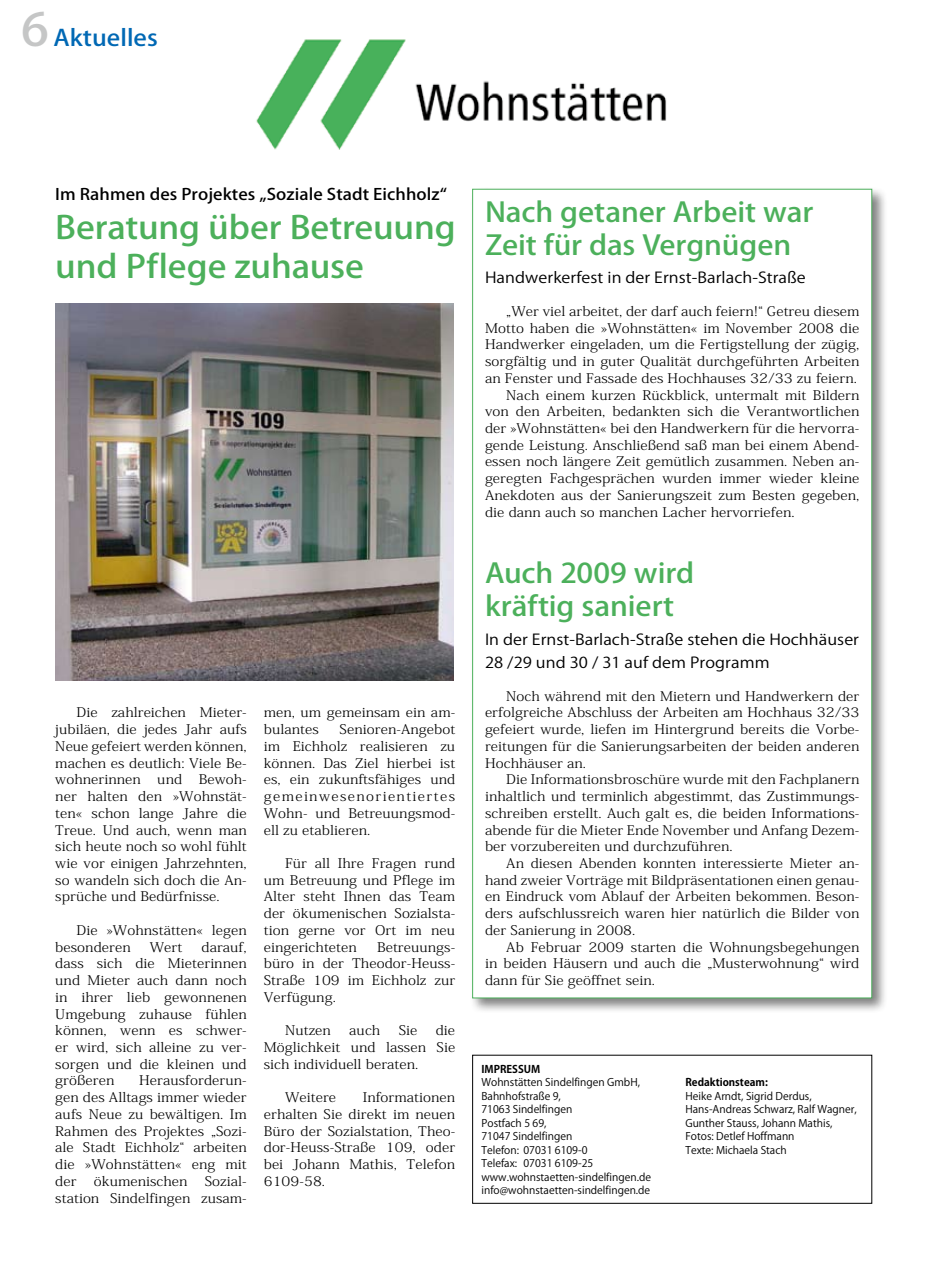
<style>
.page{position:relative;width:936px;height:1276px;background:#fff}
.page>*{position:absolute;margin:0;border:0;box-sizing:border-box;transform-origin:0 0}
.t1{font:500 31.5px/39px "Koz Go Std";letter-spacing:-.005em;color:#4cb05b;scale:1.1 1}
.t2{font:500 27px/33px "Koz Go Std";letter-spacing:-.005em;color:#4cb05b;scale:1.1 1}
.t3{font:500 22.5px "Koz Go Std";color:#0068b4;scale:1.1 1}
.t4{font:500 15.75px "Koz Go Std";letter-spacing:.005em;color:#000;scale:1.1 1}
.t5{font:15px/22.5px "Koz Go Std";letter-spacing:.005em;color:#000;scale:1.1 1}
.t6{font:300 13.2px/16.6px "Koz Min Std";letter-spacing:.005em;color:#000;text-align:justify;scale:1.1 1}
.t7{font:10.5px/13.5px "Koz Go Std";color:#000}
.t8{font:700 10.5px "Koz Go Std";color:#000}
.s1{font-size:45px;color:#c5c6c6}
</style>
<div class="page">
<img style="left:55px;top:303px;width:399px;height:377px">
<div style="left:469px;top:186px;width:418px;height:827px;background:#000;opacity:.5"></div>
<div style="left:472px;top:189px;width:400px;height:809px;background:#fff;border:1px solid #4cb05b"></div>
<img style="left:256px;top:39px;width:411px;height:111px">
<h3 class="t3" style="left:21px;top:23px;width:126px"><span class="s1">6</span> Aktuelles</h3>
<p class="t4" style="left:55px;top:184px;width:357px">Im Rahmen des Projektes „Soziale Stadt Eichholz“</p>
<h1 class="t1" style="left:55px;top:209px;width:365px">Beratung über Betreuung und Pflege zuhause</h1>
<p class="t6" style="left:55px;top:704px;width:175px;text-indent:21px">Die zahlreichen Mieter&shy;jubiläen, die jedes Jahr aufs Neue gefeiert werden können, machen es deutlich: Viele Be&shy;wohnerinnen</p>
<p class="t6" style="left:55px;top:771px;width:175px;text-indent:143px">Bewoh&shy;ner halten den »Wohnstät&shy;ten« schon lange Jahre die Treue. Und auch, wenn man sich heute noch so wohl fühlt wie vor einigen Jahrzehnten, so wandeln sich doch die An&shy;sprüche und Bedürfnisse.</p>
<p class="t6" style="left:55px;top:922px;width:175px;text-indent:21px">Die »Wohnstätten« legen besonderen</p>
<p class="t6" style="left:157px;top:771px;width:24px">und</p>
<p class="t6" style="left:55px;top:938px;width:175px;text-indent:146px">darauf, dass sich die Mieterinnen und Mieter auch dann noch in ihrer lieb gewonnenen Umgebung zuhause fühlen können, wenn es schwer&shy;er wird, sich alleine zu ver&shy;sorgen und die kleinen und größeren</p>
<p class="t6" style="left:150px;top:938px;width:31px">Wert</p>
<p class="t6" style="left:55px;top:1072px;width:175px;text-indent:84px">Herausforderun&shy;gen des Alltags immer wieder aufs Neue zu bewältigen. Im Rahmen des Projektes „Sozi&shy;ale Stadt Eichholz“ arbeiten die »Wohnstätten« eng mit der</p>
<p class="t6" style="left:55px;top:1172px;width:175px;text-align:right">Sozial-<br>station Sindelfingen zusam-</p>
<p class="t6" style="left:94px;top:1172px;width:87px">ökumenischen</p>
<p class="t6" style="left:264px;top:704px;width:175px">men, um gemeinsam ein am&shy;bulantes</p>
<p class="t6" style="left:264px;top:721px;width:175px;text-indent:76px">Senioren-Angebot im Eichholz realisieren zu können. Das Ziel hierbei ist es, ein zukunftsfähiges und gemeinwesenorientiertes Wohn- und Betreuungsmod&shy;ell zu etablieren.</p>
<p class="t6" style="left:264px;top:855px;width:175px;text-indent:21px">Für all Ihre Fragen rund um Betreuung und Pflege im Alter steht Ihnen das Team der ökumenischen Sozialsta&shy;tion gerne vor Ort im neu eingerichteten</p>
<p class="t6" style="left:264px;top:938px;width:175px;text-indent:113px">Betreuungs&shy;büro in der Theodor-Heuss-Straße 109 im Eichholz zur Verfügung.</p>
<p class="t6" style="left:285px;top:1022px;width:43px">Nutzen</p>
<p class="t6" style="left:349px;top:1022px;width:30px">auch</p>
<p class="t6" style="left:398px;top:1022px;width:19px">Sie</p>
<p class="t6" style="left:264px;top:1022px;width:175px;text-indent:172px">die Möglichkeit und lassen Sie sich individuell beraten.</p>
<p class="t6" style="left:285px;top:1089px;width:48px">Weitere</p>
<p class="t6" style="left:264px;top:1089px;width:175px;text-indent:99px">Informationen erhalten Sie direkt im neuen Büro der Sozialstation, Theo&shy;dor-Heuss-Straße 109, oder bei Johann Mathis, Telefon 6109-58.</p>
<h2 class="t2" style="left:485px;top:197px;width:300px">Nach getaner Arbeit war<br>Zeit für das Vergnügen</h2>
<p class="t5" style="left:485px;top:267px;width:293px">Handwerkerfest in der Ernst-Barlach-Straße</p>
<p class="t6" style="left:506px;top:303px;width:322px">„Wer viel arbeitet, der darf auch feiern!“ Getreu diesem</p>
<p class="t6" style="left:485px;top:319px;width:342px">Motto haben die »Wohnstätten« im November 2008 die</p>
<p class="t6" style="left:485px;top:336px;width:342px">Handwerker eingeladen, um die Fertigstellung der zügig,</p>
<p class="t6" style="left:485px;top:353px;width:342px">sorgfältig und in guter Qualität durchgeführten Arbeiten</p>
<p class="t6" style="left:485px;top:370px;width:339px">an Fenster und Fassade des Hochhauses 32/33 zu feiern.</p>
<p class="t6" style="left:506px;top:386px;width:322px">Nach einem kurzen Rückblick, untermalt mit Bildern</p>
<p class="t6" style="left:485px;top:403px;width:342px">von den Arbeiten, bedankten sich die Verantwortlichen</p>
<p class="t6" style="left:485px;top:420px;width:342px">der »Wohnstätten« bei den Handwerkern für die hervorra-</p>
<p class="t6" style="left:485px;top:437px;width:342px">gende Leistung. Anschließend saß man bei einem Abend-</p>
<p class="t6" style="left:485px;top:453px;width:342px">essen noch längere Zeit gemütlich zusammen. Neben an-</p>
<p class="t6" style="left:485px;top:470px;width:342px">geregten Fachgesprächen wurden immer wieder kleine</p>
<p class="t6" style="left:485px;top:487px;width:342px">Anekdoten aus der Sanierungszeit zum Besten gegeben,</p>
<p class="t6" style="left:485px;top:503px;width:283px">die dann auch so manchen Lacher hervorriefen.</p>
<h2 class="t2" style="left:485px;top:558px;width:192px">Auch 2009 wird kräftig saniert</h2>
<p class="t5" style="left:485px;top:629px;width:341px">In der Ernst-Barlach-Straße stehen die Hochhäuser<br>28 /29 und 30 / 31 auf dem Programm</p>
<p class="t6" style="left:485px;top:687px;width:342px;text-indent:21px">Noch während mit den Mietern und Handwerkern der erfolgreiche Abschluss der Arbeiten am Hochhaus 32/33 gefeiert wurde, liefen im Hintergrund bereits die Vorbe&shy;reitungen für die Sanierungsarbeiten der beiden anderen Hochhäuser an.</p>
<p class="t6" style="left:485px;top:771px;width:342px;text-indent:21px">Die Informationsbroschüre wurde mit den Fachplanern inhaltlich und terminlich abgestimmt, das Zustimmungs&shy;schreiben erstellt. Auch galt es, die beiden Informations&shy;abende für die Mieter Ende November und Anfang Dezem&shy;ber vorzubereiten und durchzuführen.</p>
<p class="t6" style="left:485px;top:855px;width:342px;text-indent:21px">An diesen Abenden konnten interessierte Mieter an&shy;hand zweier Vorträge mit Bildpräsentationen einen genau&shy;en Eindruck vom Ablauf der Arbeiten bekommen. Beson&shy;ders aufschlussreich waren hier natürlich die Bilder von der Sanierung in 2008.</p>
<p class="t6" style="left:485px;top:938px;width:342px;text-indent:21px">Ab Februar 2009 starten die Wohnungsbegehungen in beiden Häusern und auch die „Musterwohnung“ wird dann für Sie geöffnet sein.</p>
<p class="t8" style="left:481px;top:1062px;width:60px">IMPRESSUM</p>
<p class="t7" style="left:481px;top:1076px;width:171px">Wohnstätten Sindelfingen GmbH,<br>Bahnhofstraße 9,<br>71063 Sindelfingen<br>Postfach 5 69,<br>71047 Sindelfingen<br>Telefon: 07031 6109-0<br>Telefax: 07031 6109-25 www.wohnstaetten-sindelfingen.de info@wohnstaetten-sindelfingen.de</p>
<p class="t8" style="left:685px;top:1075px;width:84px">Redaktionsteam:</p>
<p class="t7" style="left:685px;top:1089px;width:173px">Heike Arndt, Sigrid Derdus,<br>Hans-Andreas Schwarz, Ralf Wagner,<br>Gunther Stauss, Johann Mathis,<br>Fotos: Detlef Hoffmann<br>Texte: Michaela Stach</p>
</div>
